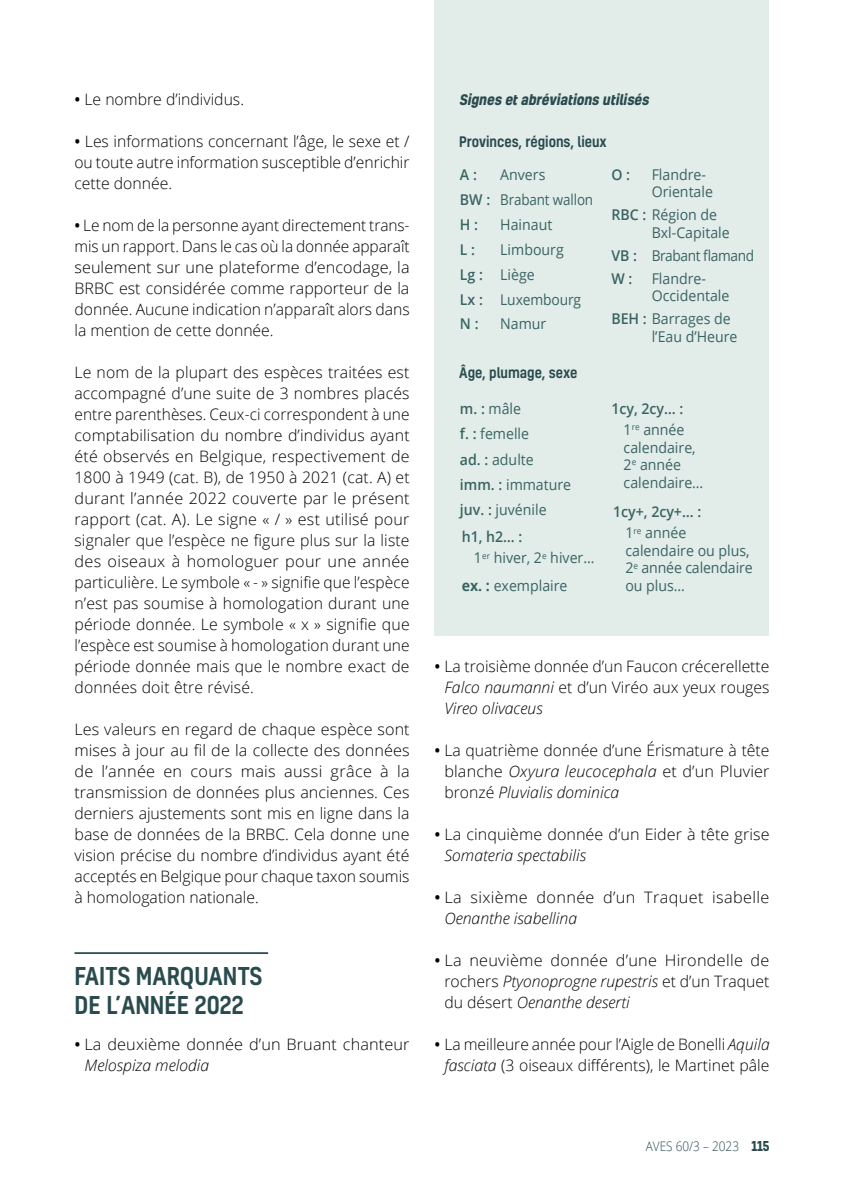
<style>
.page{position:relative;width:844px;height:1191px;background:#fff}
.page>*{position:absolute;margin:0;border:0;box-sizing:border-box;transform-origin:0 0}
.t1{font:500 23.62px/29.8px "Kelson";color:#294b4e;scale:.95 1}
.t2{font:300 15.75px/21px "Open Sans";color:#000;text-align:justify}
.t3{font:300 15.75px/21px "Open Sans";letter-spacing:.025em;color:#000}
.t4{font:14.88px/17.5px "Open Sans";color:#396463;scale:.95 1}
.t5{font:600 14.88px/21px "Open Sans";color:#396463;text-align:right;scale:.95 1}
.t6{font:14.88px/23.1px "Open Sans";letter-spacing:-.03em;color:#396463;scale:.92 1}
.t7{font:500 14px "Kelson";color:#294b4e;scale:.95 1}
.t8{font:italic 700 14px "Kelson";color:#294b4e;scale:.95 1}
.t9{font:300 13.12px "Open Sans";color:#294b4e;scale:.9 1}
.s1{font-weight:600}
.s2{font-style:italic}
.s3{font-weight:700}
.s4{font-weight:400}
.s5{font-family:"Kelson";font-weight:700}
</style>
<div class="page">
<hr style="left:74px;top:952px;width:194px;height:2px;background:#294b4e">
<div style="left:434px;top:0;width:334px;height:635px;background:#e2ece9"></div>
<p class="t2" style="left:74px;top:88px;width:171px"><span class="s1">•</span> Le nombre d’individus.</p>
<p class="t2" style="left:74px;top:130px;width:336px"><span class="s1">•</span> Les informations concernant l’âge, le sexe et / ou toute autre information susceptible d’enrichir cette donnée.</p>
<p class="t2" style="left:74px;top:214px;width:336px"><span class="s1">•</span> Le nom de la personne ayant directement trans&shy;mis un rapport. Dans le cas où la donnée apparaît seulement sur une plateforme d’encodage, la BRBC est considérée comme rapporteur de la donnée. Aucune indication n’apparaît alors dans la mention de cette donnée.</p>
<p class="t2" style="left:74px;top:361px;width:337px">Le nom de la plupart des espèces traitées est accompagné d’une suite de 3 nombres placés entre parenthèses. Ceux-ci correspondent à une comptabilisation du nombre d’individus ayant été observés en Belgique, respectivement de 1800 à 1949 (cat. B), de 1950 à 2021 (cat. A) et durant l’année 2022 couverte par le présent rapport (cat. A). Le signe « / » est utilisé pour signaler que l’espèce ne figure plus sur la liste des oiseaux à homologuer pour une année particulière. Le symbole « - » signifie que l’espèce n’est pas soumise à homologation durant une période donnée. Le symbole « x » signifie que l’espèce est soumise à homologation durant une période donnée mais que le nombre exact de données doit être révisé.</p>
<p class="t2" style="left:74px;top:718px;width:336px">Les valeurs en regard de chaque espèce sont mises à jour au fil de la collecte des données de l’année en cours mais aussi grâce à la transmission de données plus anciennes. Ces derniers ajustements sont mis en ligne dans la base de données de la BRBC. Cela donne une vision précise du nombre d’individus ayant été acceptés en Belgique pour chaque taxon soumis à homologation nationale.</p>
<h1 class="t1" style="left:74px;top:960px;width:199px">FAITS MARQUANTS<br>DE L’ANNÉE 2022</h1>
<p class="t2" style="left:84px;top:1033px;width:326px;text-indent:-10px"><span class="s1">•</span> La deuxième donnée d’un Bruant chanteur<br><span class="s2">Melospiza melodia</span></p>
<p class="t8" style="left:459px;top:90px;width:204px">Signes etabréviations utilisés</p>
<p class="t7" style="left:459px;top:132px;width:157px">Provinces, régions, lieux</p>
<p class="t5" style="left:460px;top:164px;width:19px">A :</p>
<p class="t4" style="left:460px;top:162px;width:142px;line-height:24.8px;text-indent:40px">Anvers<br><span class="s1">BW :</span> Brabant wallon<br><span class="s1">H :</span></p>
<p class="t4" style="left:500px;top:215px;width:56px">Hainaut</p>
<p class="t4" style="left:460px;top:237px;width:129px;line-height:24.8px;text-indent:40px">Limbourg<br><span class="s1">Lg :</span> Liège<br><span class="s1">Lx :</span> Luxembourg<br><span class="s1">N :</span></p>
<p class="t5" style="left:460px;top:239px;width:18px">L :</p>
<p class="t4" style="left:500px;top:315px;width:50px">Namur</p>
<p class="t7" style="left:459px;top:363px;width:126px">Âge, plumage, sexe</p>
<p class="t4" style="left:460px;top:395px;width:119px;line-height:25.4px"><span class="s1">m. :</span> mâle<br><span class="s1">f. :</span> femelle<br><span class="s1">ad. :</span> adulte <span class="s1">imm. :</span> immature <span class="s1">juv. :</span> juvénile</p>
<p class="t4" style="left:474px;top:526px;width:128px;line-height:21px;text-indent:-12px"><span class="s1">h1, h2… :<br></span>1<sup>er</sup> hiver, 2<sup>e</sup> hiver...</p>
<p class="t4" style="left:461px;top:576px;width:113px"><span class="s3">ex. :</span> exemplaire</p>
<p class="t5" style="left:611px;top:164px;width:21px">O :</p>
<p class="t4" style="left:651px;top:166px;width:66px;line-height:16.6px">Flandre-<br>Orientale</p>
<p class="t4" style="left:651px;top:205px;width:84px;text-indent:-40px"><span class="s1">RBC :</span> Région de<br>Bxl-Capitale</p>
<p class="t6" style="left:611px;top:243px;width:157px"><span class="s1">VB :</span> Brabant flamand<br><span class="s1">W :</span></p>
<p class="t4" style="left:651px;top:269px;width:83px">Flandre-<br>Occidentale</p>
<p class="t4" style="left:651px;top:310px;width:92px;text-indent:-40px"><span class="s1">BEH :</span> Barrages de l’Eau d’Heure</p>
<p class="t5" style="left:611px;top:398px;width:78px">1cy, 2cy… :<br><span class="s4">1</span><sup>re</sup> <span class="s4">année</span></p>
<p class="t4" style="left:623px;top:438px;width:85px">calendaire,<br>2<sup>e</sup> année calendaire…</p>
<p class="t5" style="left:613px;top:501px;width:94px;text-align:center">1cy+, 2cy+… :<br><span class="s4">1</span><sup>re</sup> <span class="s4">année</span></p>
<p class="t4" style="left:625px;top:541px;width:135px">calendaire ou plus,<br>2<sup>e</sup> année calendaire ou plus…</p>
<p class="t2" style="left:444px;top:655px;width:326px;text-indent:-10px"><span class="s1">•</span> La troisième donnée d’un Faucon crécerellette <span class="s2">Falco naumanni</span> et d’un Viréo aux yeux rouges <span class="s2">Vireo olivaceus</span></p>
<p class="t2" style="left:444px;top:739px;width:326px;text-indent:-10px"><span class="s1">•</span> La quatrième donnée d’une Érismature à tête blanche <span class="s2">Oxyura leucocephala</span> et d’un Pluvier bronzé <span class="s2">Pluvialis dominica</span></p>
<p class="t2" style="left:444px;top:823px;width:326px;text-indent:-10px"><span class="s1">•</span> La cinquième donnée d’un Eider à tête grise<br><span class="s2">Somateria spectabilis</span></p>
<p class="t3" style="left:444px;top:886px;width:326px;text-indent:-10px"><span class="s1">•</span> La sixième donnée d’un Traquet isabelle<br><span class="s2">Oenanthe isabellina</span></p>
<p class="t2" style="left:444px;top:949px;width:326px;text-indent:-10px"><span class="s1">•</span> La neuvième donnée d’une Hirondelle de rochers <span class="s2">Ptyonoprogne rupestris</span> et d’un Traquet du désert <span class="s2">Oenanthe deserti</span></p>
<p class="t2" style="left:434px;top:1033px;width:336px;text-align:right"><span class="s1">•</span> La meilleure année pour l’Aigle de Bonelli <span class="s2">Aquila fasciata</span> (3 oiseaux différents), le Martinet pâle</p>
<p class="t9" style="left:645px;top:1137px;width:139px">AVES 60/3 – 2023 <span class="s5">115</span></p>
</div>
